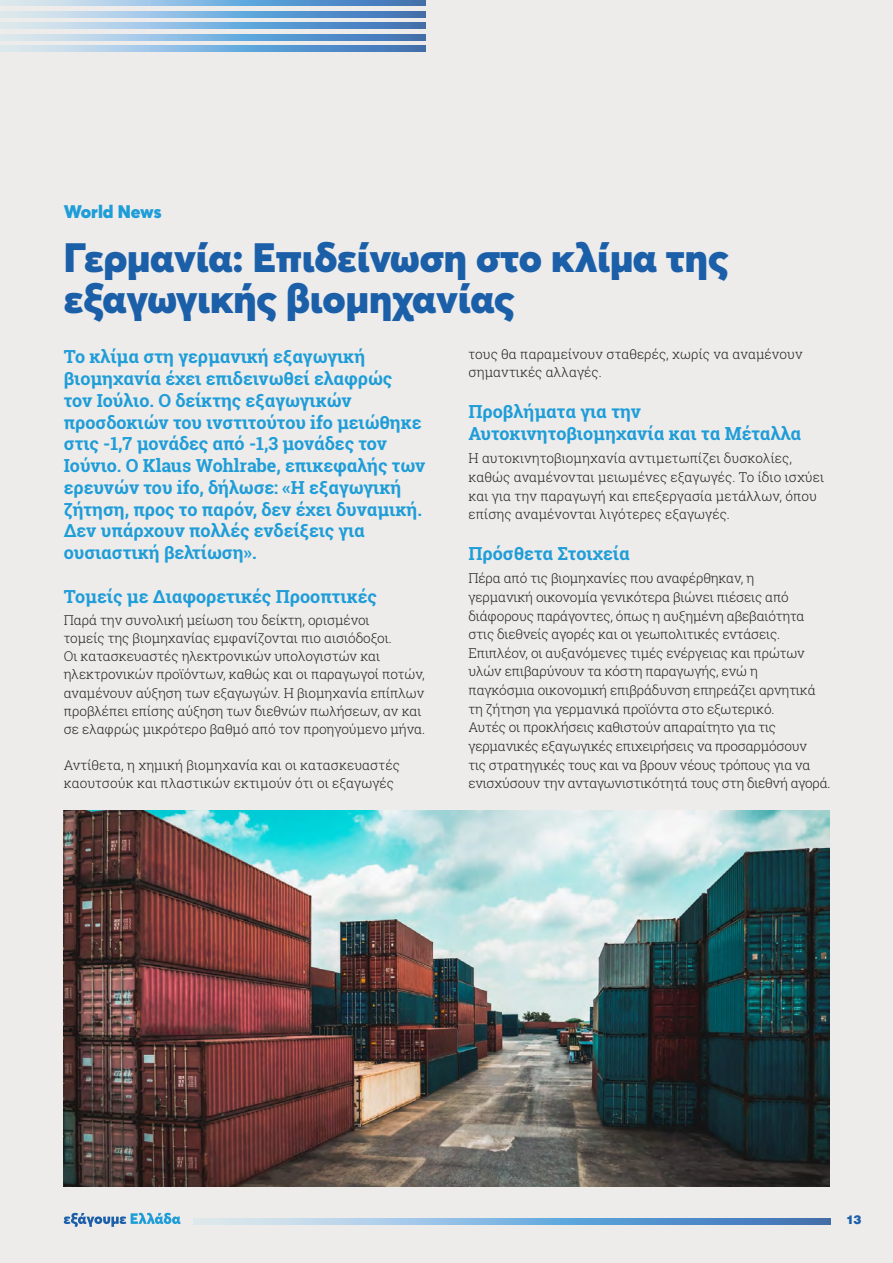
<style>
.page{position:relative;width:893px;height:1263px;background:#edeceb}
.page>*{position:absolute;margin:0;border:0;box-sizing:border-box;transform-origin:0 0}
.t1{font:900 40.5px/40.5px "Averta";letter-spacing:-.005em;color:#1b5fa9}
.t2{font:700 18px/21.8px "Roboto Slab";letter-spacing:-.005em;color:#1e9dd8}
.t3{font:900 18px "Averta";color:#1e9dd8}
.t4{font:300 13.5px/18.6px "Roboto Slab";letter-spacing:-.005em;color:#231f20}
.t5{font:900 12px "UB Helvetica";color:#1b5fa9}
</style>
<div class="page">
<svg style="left:0;top:0;width:426px;height:6px;background:#83b0d9"></svg>
<svg style="left:0;top:23px;width:426px;height:6px;background:#83b0d9"></svg>
<svg style="left:0;top:46px;width:426px;height:5px;background:#83b0d9"></svg>
<svg style="left:0;top:11px;width:426px;height:6px;background:#83b0d9"></svg>
<svg style="left:0;top:34px;width:426px;height:6px;background:#83b0d9"></svg>
<svg style="left:64px;top:1213px;width:117px;height:14px"></svg>
<svg style="left:194px;top:1219px;width:637px;height:5px;background:#83b0d9"></svg>
<img style="left:64px;top:810px;width:765px;height:376px">
<h2 class="t3" style="left:64px;top:200px;width:99px">World News</h2>
<h1 class="t1" style="left:64px;top:237px;width:666px">Γερμανία: Επιδείνωση στο κλίμα της εξαγωγικής βιομηχανίας</h1>
<p class="t2" style="left:64px;top:346px;width:363px">Το κλίμα στη γερμανική εξαγωγική βιομηχανία έχει επιδεινωθεί ελαφρώς<br>τον Ιούλιο. Ο δείκτης εξαγωγικών προσδοκιών του ινστιτούτου ifo μειώθηκε στις -1,7 μονάδες από -1,3 μονάδες τον Ιούνιο. Ο Klaus Wohlrabe, επικεφαλής των ερευνών του ifo, δήλωσε: «Η εξαγωγική ζήτηση, προς το παρόν, δεν έχει δυναμική.<br>Δεν υπάρχουν πολλές ενδείξεις για ουσιαστική βελτίωση».</p>
<h2 class="t2" style="left:64px;top:585px;width:315px">Τομείς με Διαφορετικές Προοπτικές</h2>
<p class="t4" style="left:64px;top:611px;width:363px;line-height:18.1px">Παρά την συνολική μείωση του δείκτη, ορισμένοι<br>τομείς της βιομηχανίας εμφανίζονται πιο αισιόδοξοι.<br>Οι κατασκευαστές ηλεκτρονικών υπολογιστών και ηλεκτρονικών προϊόντων, καθώς και οι παραγωγοί ποτών, αναμένουν αύξηση των εξαγωγών. Η βιομηχανία επίπλων προβλέπει επίσης αύξηση των διεθνών πωλήσεων, αν και σε ελαφρώς μικρότερο βαθμό από τον προηγούμενο μήνα.</p>
<p class="t4" style="left:64px;top:756px;width:338px;line-height:18.1px">Αντίθετα, η χημική βιομηχανία και οι κατασκευαστές καουτσούκ και πλαστικών εκτιμούν ότι οι εξαγωγές</p>
<p class="t4" style="left:468px;top:344px;width:336px">τους θα παραμείνουν σταθερές, χωρίς να αναμένουν σημαντικές αλλαγές.</p>
<h2 class="t2" style="left:468px;top:400px;width:334px;line-height:22.2px">Προβλήματα για την<br>Αυτοκινητοβιομηχανία και τα Μέταλλα</h2>
<p class="t4" style="left:468px;top:449px;width:357px">Η αυτοκινητοβιομηχανία αντιμετωπίζει δυσκολίες, καθώς αναμένονται μειωμένες εξαγωγές. Το ίδιο ισχύει και για την παραγωγή και επεξεργασία μετάλλων, όπου επίσης αναμένονται λιγότερες εξαγωγές.</p>
<h2 class="t2" style="left:468px;top:543px;width:163px">Πρόσθετα Στοιχεία</h2>
<p class="t4" style="left:468px;top:569px;width:364px">Πέρα από τις βιομηχανίες που αναφέρθηκαν, η<br>γερμανική οικονομία γενικότερα βιώνει πιέσεις από διάφορους παράγοντες, όπως η αυξημένη αβεβαιότητα στις διεθνείς αγορές και οι γεωπολιτικές εντάσεις.<br>Επιπλέον, οι αυξανόμενες τιμές ενέργειας και πρώτων υλών επιβαρύνουν τα κόστη παραγωγής, ενώ η<br>παγκόσμια οικονομική επιβράδυνση επηρεάζει αρνητικά τη ζήτηση για γερμανικά προϊόντα στο εξωτερικό.<br>Αυτές οι προκλήσεις καθιστούν απαραίτητο για τις γερμανικές εξαγωγικές επιχειρήσεις να προσαρμόσουν<br>τις στρατηγικές τους και να βρουν νέους τρόπους για να ενισχύσουν την ανταγωνιστικότητά τους στη διεθνή αγορά.</p>
<p class="t5" style="left:846px;top:1212px;width:17px">13</p>
</div>
